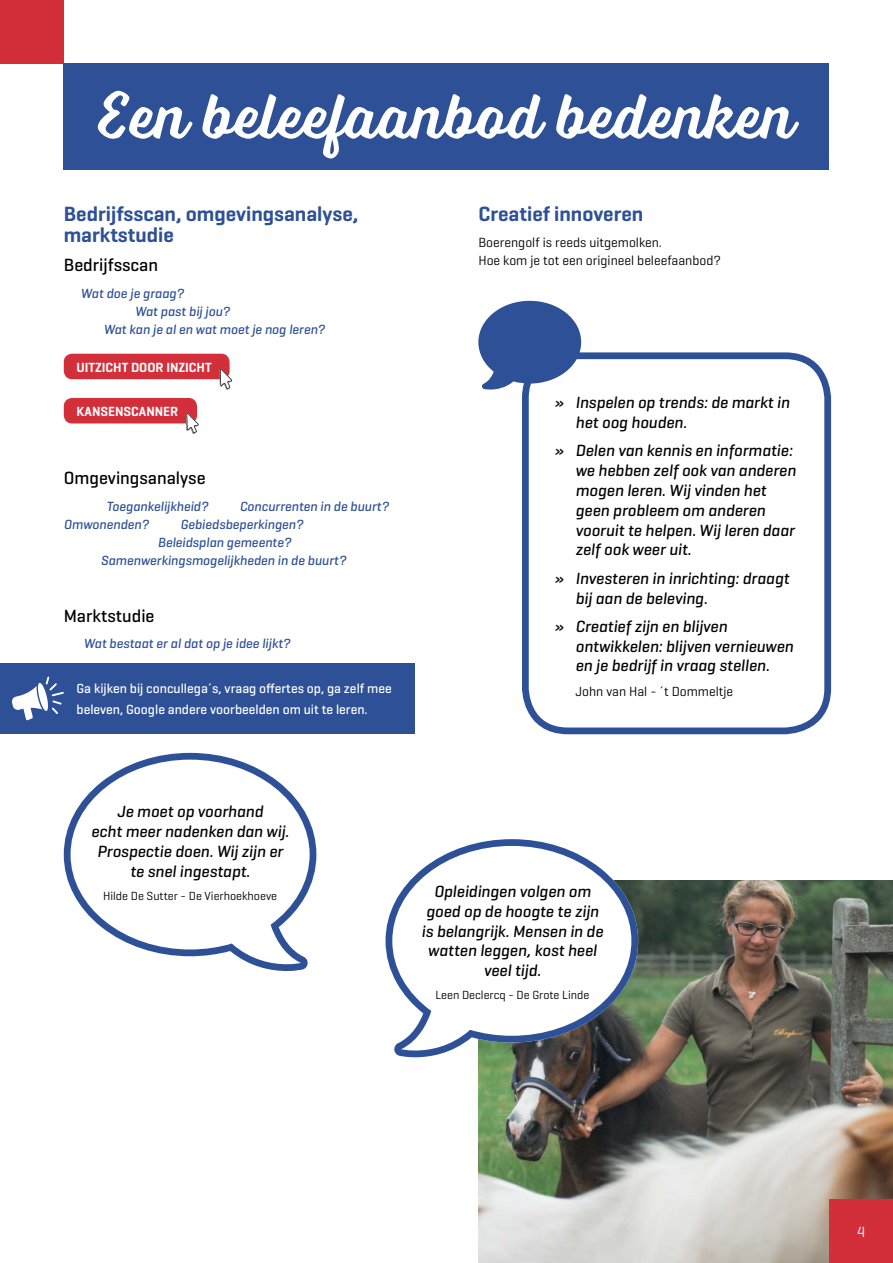
<style>
.page{position:relative;width:893px;height:1263px;background:#fff}
.page>*{position:absolute;margin:0;border:0;box-sizing:border-box;transform-origin:0 0}
.t1{font:67.5px "Voltage";color:#fff}
.t2{font:600 21px/21px "Geogrotesque";color:#2d5097}
.t3{font:500 18px "Geogrotesque";color:#000}
.t4{font:italic 500 16.5px/19.8px "Geogrotesque";color:#000}
.t5{font:15px "Geogrotesque";color:#fff}
.t6{font:italic 500 13.5px "Geogrotesque";color:#2d5097}
.t7{font:500 13.5px/21px "Geogrotesque";color:#fff}
.t8{font:13.5px "Geogrotesque";color:#000}
.t9{font:600 13.5px "Geogrotesque";color:#fff}
.t10{font:12px "Geogrotesque";color:#000}
</style>
<div class="page">
<img style="left:478px;top:880px;width:415px;height:383px">
<div style="left:0;top:0;width:64px;height:64px;background:#d32f3a"></div>
<div style="left:829px;top:1199px;width:64px;height:64px;background:#d32f3a"></div>
<div style="left:522px;top:352px;width:309px;height:382px;border:7px solid #2d5097;border-radius:43px"></div>
<div style="left:64px;top:64px;width:765px;height:106px;background:#2d5097"></div>
<div style="left:0;top:663px;width:415px;height:71px;background:#2d5097"></div>
<div style="left:64px;top:354px;width:166px;height:25px;background:#d32f3a;border-radius:9px"></div>
<div style="left:64px;top:398px;width:133px;height:25px;background:#d32f3a;border-radius:9px"></div>
<svg style="left:219px;top:369px;width:13px;height:21px"></svg>
<svg style="left:186px;top:413px;width:13px;height:21px"></svg>
<svg style="left:12px;top:676px;width:52px;height:44px"></svg>
<svg style="left:64px;top:753px;width:252px;height:218px"></svg>
<svg style="left:386px;top:839px;width:252px;height:218px"></svg>
<svg style="left:478px;top:301px;width:103px;height:89px"></svg>
<p class="t1" style="left:98px;top:75px;width:699px">Een beleefaanbod bedenken</p>
<p class="t2" style="left:64px;top:203px;width:296px">Bedrijfsscan, omgevingsanalyse, marktstudie</p>
<p class="t3" style="left:64px;top:254px;width:96px">Bedrijfsscan</p>
<p class="t6" style="left:81px;top:285px;width:105px">Wat doe je graag?</p>
<p class="t6" style="left:135px;top:303px;width:97px">Wat past bij jou?</p>
<p class="t6" style="left:104px;top:321px;width:223px">Wat kan je al en wat moet je nog leren?</p>
<p class="t9" style="left:77px;top:358px;width:137px">UITZICHT DOOR INZICHT</p>
<p class="t9" style="left:77px;top:403px;width:103px">KANSENSCANNER</p>
<p class="t3" style="left:64px;top:467px;width:143px">Omgevingsanalyse</p>
<p class="t6" style="left:107px;top:498px;width:103px">Toegankelijkheid?</p>
<p class="t6" style="left:240px;top:498px;width:151px">Concurrenten in de buurt?</p>
<p class="t6" style="left:64px;top:516px;width:87px">Omwonenden?</p>
<p class="t6" style="left:180px;top:516px;width:125px">Gebiedsbeperkingen?</p>
<p class="t6" style="left:158px;top:534px;width:135px">Beleidsplan gemeente?</p>
<p class="t6" style="left:101px;top:552px;width:247px">Samenwerkingsmogelijkheden in de buurt?</p>
<p class="t3" style="left:64px;top:604px;width:92px">Marktstudie</p>
<p class="t6" style="left:84px;top:635px;width:208px">Wat bestaat er al dat op je idee lijkt?</p>
<p class="t7" style="left:77px;top:677px;width:317px">Ga kijken bij concullega´s, vraag offertes op, ga zelf mee beleven, Google andere voorbeelden om uit te leren.</p>
<p class="t2" style="left:478px;top:203px;width:167px">Creatief innoveren</p>
<p class="t8" style="left:478px;top:234px;width:185px">Boerengolf is reeds uitgemolken.</p>
<p class="t8" style="left:478px;top:252px;width:244px">Hoe kom je tot een origineel beleefaanbod?</p>
<p class="t4" style="left:575px;top:392px;width:216px;text-indent:-21px">» Inspelen op trends: de markt in het oog houden.</p>
<p class="t4" style="left:575px;top:440px;width:222px;text-indent:-21px">» Delen van kennis en informatie: we hebben zelf ook van anderen mogen leren. Wij vinden het geen probleem om anderen vooruit te helpen. Wij leren daar zelf ook weer uit.</p>
<p class="t4" style="left:575px;top:568px;width:215px;text-indent:-21px">» Investeren in inrichting: draagt bij aan de beleving.</p>
<p class="t4" style="left:575px;top:616px;width:219px;text-indent:-21px">» Creatief zijn en blijven ontwikkelen: blijven vernieuwen en je bedrijf in vraag stellen.</p>
<p class="t8" style="left:575px;top:683px;width:159px">John van Hal - ´t Dommeltje</p>
<p class="t4" style="left:117px;top:801px;width:148px">Je moet op voorhand</p>
<p class="t4" style="left:91px;top:821px;width:199px;text-align:center">echt meer nadenken dan wij.<br>Prospectie doen. Wij zijn er te snel ingestapt.</p>
<p class="t10" style="left:103px;top:888px;width:175px">Hilde De Sutter - De Vierhoekhoeve</p>
<p class="t4" style="left:422px;top:881px;width:183px;text-align:center">Opleidingen volgen om goed op de hoogte te zijn is belangrijk. Mensen in de watten leggen, kost heel veel tijd.</p>
<p class="t10" style="left:435px;top:987px;width:155px">Leen Declercq - De Grote Linde</p>
<p class="t5" style="left:857px;top:1222px;width:10px">4</p>
</div>
